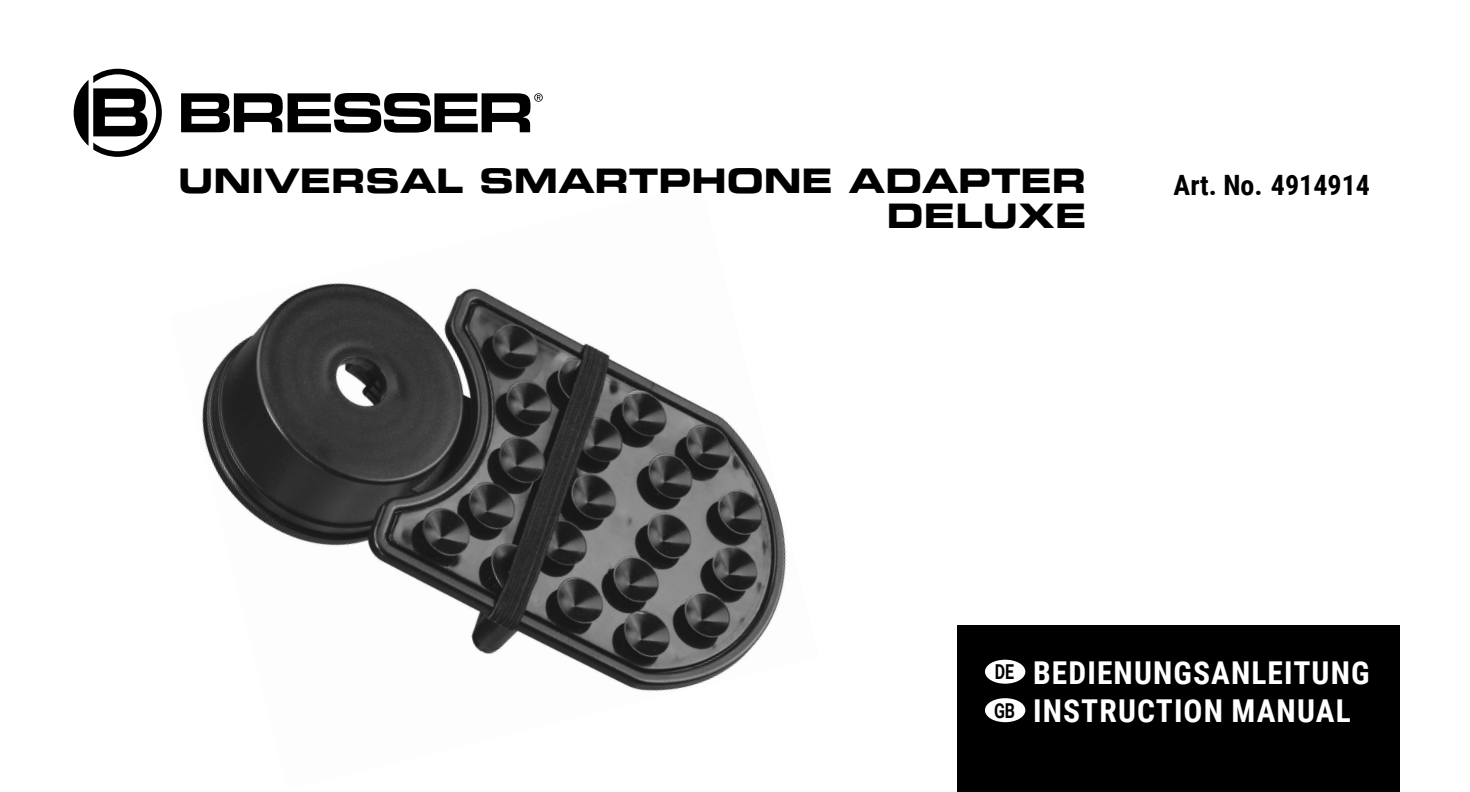
<style>
.page{position:relative;width:1470px;height:792px;background:#fff}
.page>*{position:absolute;margin:0;border:0;box-sizing:border-box;transform-origin:0 0}
.t1{font:33.25px/35px "Eurostile Bold Extended Two";color:#000;text-align:right}
.t2{font:700 31.5px/38.5px "Roboto Condensed";letter-spacing:.035em;color:#fff}
.t3{font:700 28px "Roboto Condensed";color:#000}
.s1{font-family:"Roboto";font-size:20.65px;color:#000}
</style>
<div class="page">
<img style="left:202px;top:283px;width:584px;height:408px">
<div style="left:957px;top:625px;width:443px;height:167px;background:#000"></div>
<div style="left:986px;top:661px;width:38px;height:21px;background:#fff;border-radius:50%"></div>
<div style="left:985px;top:660px;width:40px;height:24px;border:3px solid #fff;border-radius:50%"></div>
<div style="left:986px;top:699px;width:38px;height:22px;background:#fff;border-radius:50%"></div>
<div style="left:985px;top:698px;width:40px;height:24px;border:3px solid #fff;border-radius:50%"></div>
<svg style="left:181px;top:93px;width:362px;height:40px"></svg>
<svg style="left:74px;top:69px;width:88px;height:88px"></svg>
<p class="t1" style="left:178px;top:163px;width:909px">UNIVERSAL SMARTPHONE ADAPTER<br>DELUXE</p>
<p class="t3" style="left:1173px;top:165px;width:198px">Art. No. 4914914</p>
<p class="t2" style="left:994px;top:652px;width:377px"><span class="s1">DE</span> BEDIENUNGSANLEITUNG<br><span class="s1">GB</span> INSTRUCTION MANUAL</p>
</div>
